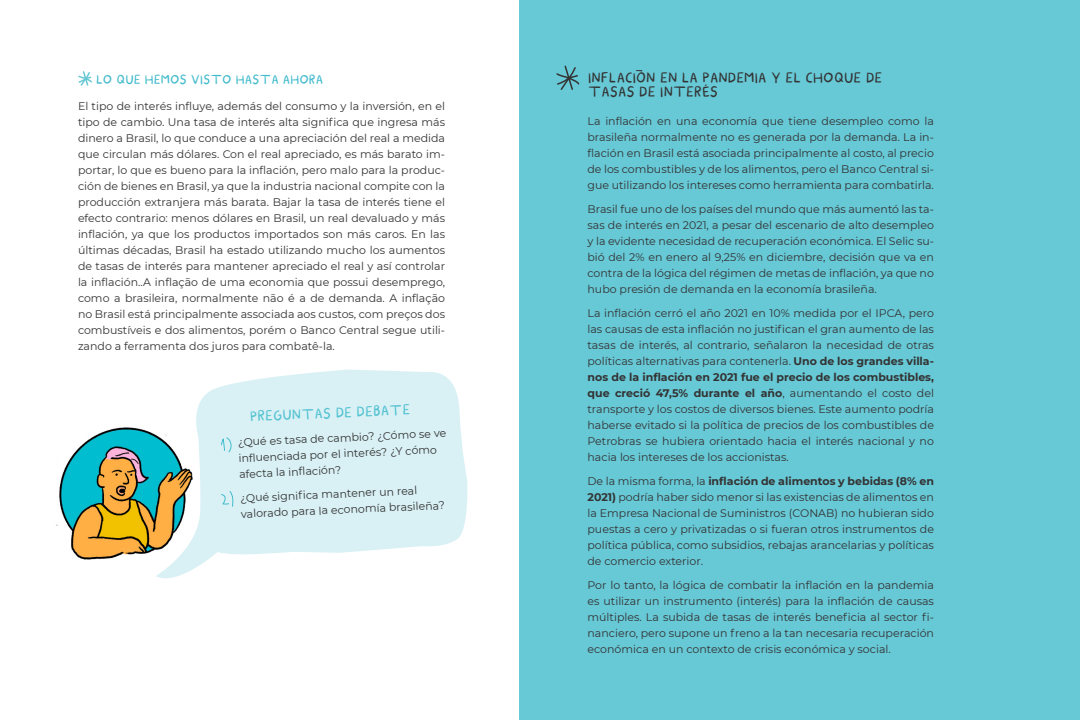
<style>
.page{position:relative;width:1080px;height:720px;background:#fff}
.page>*{position:absolute;margin:0;border:0;box-sizing:border-box;transform-origin:0 0}
.t1{font:18px/14px "Myfont";color:#333}
.Gazetinha{font:18px "Myfont";color:#54c2d1}
.Gazetinha-2{font:16px "Myfont";color:#41bbcc}
.t2{font:11px/16px "Montserrat";color:#333;text-align:justify}
.s1{font-weight:700}
</style>
<div class="page">
<div style="left:519px;top:0;width:561px;height:720px;background:#67c8d6"></div>
<svg style="left:78px;top:71px;width:14px;height:15px"></svg>
<img style="left:56px;top:427px;width:100px;height:133px">
<svg style="left:156px;top:369px;width:312px;height:210px;fill:#d9f1f5"></svg>
<svg style="left:220px;top:490px;width:13px;height:17px"></svg>
<svg style="left:220px;top:436px;width:13px;height:17px"></svg>
<svg style="left:556px;top:65px;width:24px;height:25px"></svg>
<svg style="left:390px;top:404px;width:20px;height:11px"></svg>
<p class="Gazetinha-2" style="left:96px;top:71px;width:67px">LO QUE HEMOS</p>
<p class="Gazetinha-2" style="left:191px;top:71px;width:117px">VISTO HASTA AHORA</p>
<p class="t2" style="left:78px;top:98px;width:369px">El tipo de interés influye, además del consumo y la inversión, en el tipo de cambio. Una tasa de interés alta significa que ingresa más dinero a Brasil, lo que conduce a una apreciación del real a medida que circulan más dólares. Con el real apreciado, es más barato im&shy;portar, lo que es bueno para la inflación, pero malo para la produc&shy;ción de bienes en Brasil, ya que la industria nacional compite con la producción extranjera más barata. Bajar la tasa de interés tiene el efecto contrario: menos dólares en Brasil, un real devaluado y más inflación, ya que los productos importados son más caros. En las últimas décadas, Brasil ha estado utilizando mucho los aumentos de tasas de interés para mantener apreciado el real y así controlar la inflación..A inflação de uma economia que possui desemprego, como a brasileira, normalmente não é a de demanda. A inflação no Brasil está principalmente associada aos custos, com preços dos combustíveis e dos alimentos, porém o Banco Central segue utili&shy;zando a ferramenta dos juros para combatê-la.</p>
<p class="Gazetinha" style="left:250px;top:406px;width:117px;rotate:-2deg">PREGUN TAS DE DEBA</p>
<p class="t2" style="left:238px;top:433px;width:210px;text-align:left;rotate:-2deg">¿Qué es tasa de cambio? ¿Cómo se ve infl uenciada por el interés? ¿Y cómo afecta la infl ación?</p>
<p class="t2" style="left:240px;top:489px;width:206px;rotate:-2deg">¿Qué signifi ca mantener un real valorado para la economía brasileña?</p>
<h3 class="t1" style="left:588px;top:71px;width:296px">INFLACIÓN EN LA PANDEMIA Y EL CHOQUE DE<br>TASAS DE INTERÉS</h3>
<p class="t2" style="left:588px;top:112px;width:348px">La inflación en una economía que tiene desempleo como la brasileña normalmente no es generada por la demanda. La in&shy;flación en Brasil está asociada principalmente al costo, al precio de los combustibles y de los alimentos, pero el Banco Central si&shy;gue utilizando los intereses como herramienta para combatirla.</p>
<p class="t2" style="left:588px;top:200px;width:348px">Brasil fue uno de los países del mundo que más aumentó las ta&shy;sas de interés en 2021, a pesar del escenario de alto desempleo y la evidente necesidad de recuperación económica. El Selic su&shy;bió del 2% en enero al 9,25% en diciembre, decisión que va en contra de la lógica del régimen de metas de inflación, ya que no hubo presión de demanda en la economía brasileña.</p>
<p class="t2" style="left:588px;top:304px;width:348px">La inflación cerró el año 2021 en 10% medida por el IPCA, pero las causas de esta inflación no justifican el gran aumento de las tasas de interés, al contrario, señalaron la necesidad de otras políticas alternativas para contenerla. <span class="s1">Uno de los grandes villa&shy;nos de la inflación en 2021 fue el precio de los combustibles, que creció 47,5% durante el año</span>, aumentando el costo del transporte y los costos de diversos bienes. Este aumento podría haberse evitado si la política de precios de los combustibles de Petrobras se hubiera orientado hacia el interés nacional y no hacia los intereses de los accionistas.</p>
<p class="t2" style="left:588px;top:472px;width:348px">De la misma forma, la <span class="s1">inflación de alimentos y bebidas (8% en 2021)</span> podría haber sido menor si las existencias de alimentos en la Empresa Nacional de Suministros (CONAB) no hubieran sido puestas a cero y privatizadas o si fueran otros instrumentos de política pública, como subsidios, rebajas arancelarias y políticas de comercio exterior.</p>
<p class="t2" style="left:588px;top:576px;width:348px">Por lo tanto, la lógica de combatir la inflación en la pandemia es utilizar un instrumento (interés) para la inflación de causas múltiples. La subida de tasas de interés beneficia al sector fi&shy;nanciero, pero supone un freno a la tan necesaria recuperación económica en un contexto de crisis económica y social.</p>
</div>
